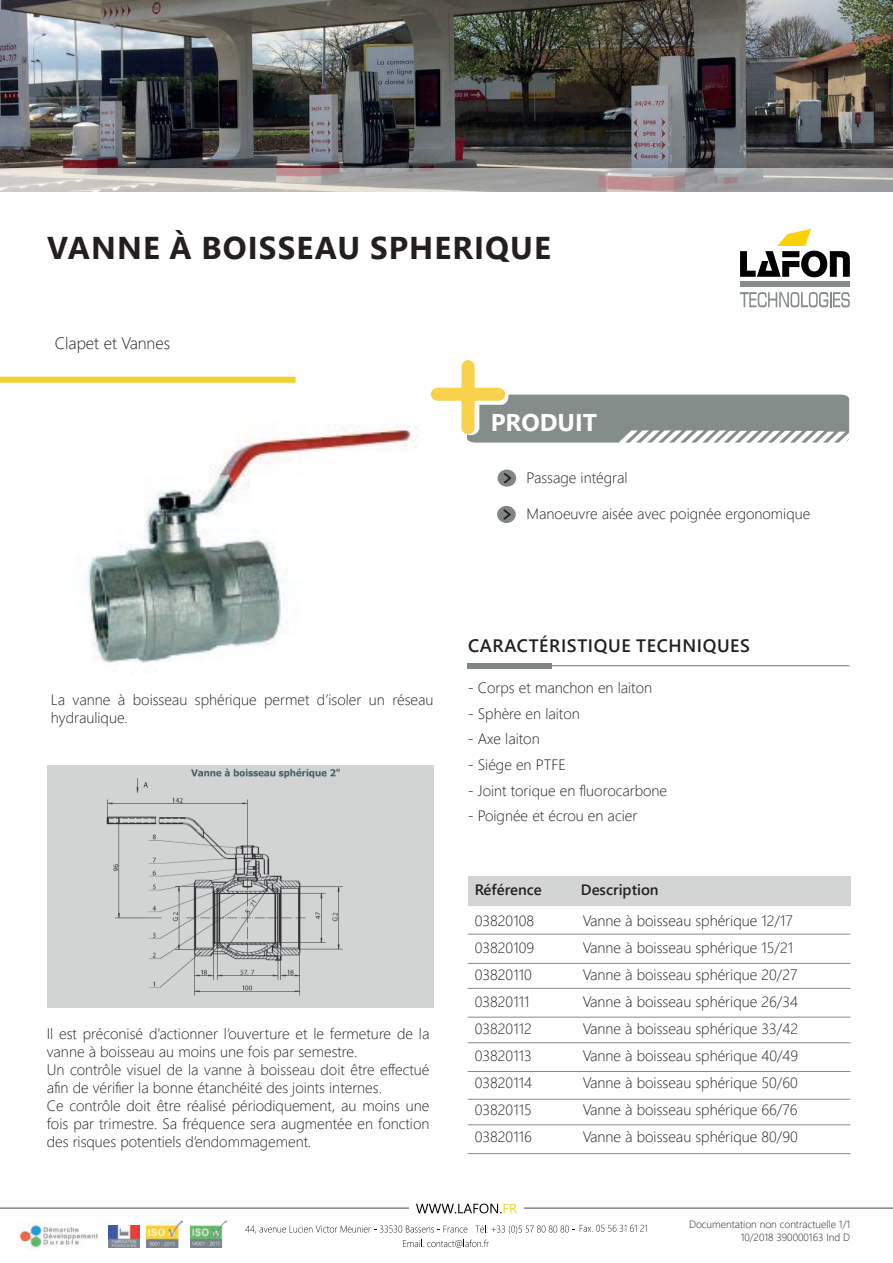
<style>
.page{position:relative;width:893px;height:1263px;background:#fff}
.page>*{position:absolute;margin:0;border:0;box-sizing:border-box;transform-origin:0 0}
.t1{font:700 31.5px "Segoe UI";letter-spacing:.035em;color:#231f20}
.t2{font:700 24.15px "Segoe UI";color:#fff}
.t3{font:600 18px "Segoe UI";letter-spacing:.035em;color:#231f20}
.t4{font:300 16.5px "Segoe UI";color:#231f20}
.t5{font:300 15px/18px "Segoe UI";color:#231f20}
.t6{font:600 15px "Segoe UI";color:#231f20}
.t7{font:300 10.5px/12.6px "Segoe UI";color:#231f20;text-align:right}
</style>
<div class="page">
<div style="left:498px;top:470px;width:18px;height:17px;background:#808586;border-radius:50%"></div>
<svg style="left:504px;top:473px;width:7px;height:10px"></svg>
<div style="left:497px;top:506px;width:19px;height:17px;background:#808586;border-radius:50%"></div>
<svg style="left:503px;top:509px;width:8px;height:10px"></svg>
<img style="left:0;top:0;width:893px;height:168px">
<svg style="left:0;top:168px;width:893px;height:24px;background:#b4afad"></svg>
<div style="left:0;top:377px;width:296px;height:6px;background:#efd22d"></div>
<div style="left:740px;top:282px;width:110px;height:5px;background:#858d8b"></div>
<svg style="left:740px;top:229px;width:110px;height:48px"></svg>
<svg style="left:740px;top:292px;width:110px;height:15px"></svg>
<hr style="left:0;top:1207px;width:893px;height:2px;background:#808586">
<div style="left:409px;top:1201px;width:114px;height:16px;background:#fff"></div>
<svg style="left:416px;top:1203px;width:101px;height:10px"></svg>
<svg style="left:430px;top:387px;width:419px;height:56px"></svg>
<div style="left:461px;top:360px;width:14px;height:74px;background:#fad14d;border-radius:7px"></div>
<div style="left:431px;top:388px;width:74px;height:13px;background:#fad14d;border-radius:7px"></div>
<svg style="left:245px;top:1225px;width:222px;height:9px"></svg>
<svg style="left:475px;top:1225px;width:172px;height:9px"></svg>
<svg style="left:403px;top:1240px;width:86px;height:8px"></svg>
<img style="left:191px;top:1220px;width:35px;height:27px">
<img style="left:147px;top:1220px;width:35px;height:27px">
<img style="left:108px;top:1225px;width:31px;height:23px">
<img style="left:18px;top:1223px;width:80px;height:25px">
<div style="left:47px;top:765px;width:387px;height:243px;background:#d2d4d3"></div>
<img style="left:85px;top:425px;width:332px;height:239px">
<img style="left:106px;top:768px;width:237px;height:228px">
<div style="left:468px;top:663px;width:84px;height:5px;background:#808586"></div>
<hr style="left:472px;top:665px;width:377px;height:1px;background:#808586">
<div style="left:468px;top:876px;width:382px;height:29px;background:#d3d5d5"></div>
<hr style="left:468px;top:934px;width:382px;height:1px;background:#858d8b">
<hr style="left:468px;top:963px;width:382px;height:1px;background:#858d8b">
<hr style="left:468px;top:988px;width:382px;height:1px;background:#858d8b">
<hr style="left:468px;top:1042px;width:382px;height:1px;background:#858d8b">
<hr style="left:468px;top:1124px;width:382px;height:1px;background:#858d8b">
<hr style="left:468px;top:1017px;width:382px;height:1px;background:#858d8b">
<hr style="left:468px;top:1099px;width:382px;height:1px;background:#858d8b">
<hr style="left:468px;top:1071px;width:382px;height:1px;background:#858d8b">
<hr style="left:468px;top:1153px;width:382px;height:1px;background:#858d8b">
<h1 class="t1" style="left:47px;top:218px;width:505px">VANNE À BOISSEAU SPHERIQUE</h1>
<p class="t4" style="left:55px;top:327px;width:117px">Clapet et Vannes</p>
<h2 class="t2" style="left:491px;top:400px;width:108px">PRODUIT</h2>
<p class="t5" style="left:527px;top:467px;width:102px">Passage intégral</p>
<p class="t5" style="left:527px;top:503px;width:285px">Manoeuvre aisée avec poignée ergonomique</p>
<p class="t5" style="left:51px;top:689px;width:384px">La vanne à boisseau sphérique permet d’isoler un réseau hydraulique.</p>
<p class="t5" style="left:47px;top:1023px;width:384px">Il est préconisé d’actionner l’ouverture et le fermeture de la vanne à boisseau au moins une fois par semestre.<br>Un contrôle visuel de la vanne à boisseau doit être effectué afin de vérifier la bonne étanchéité des joints internes.<br>Ce contrôle doit être réalisé périodiquement, au moins une fois par trimestre. Sa fréquence sera augmentée en fonction des risques potentiels d’endommagement.</p>
<p class="t3" style="left:468px;top:628px;width:283px">CARACTÉRISTIQUE TECHNIQUES</p>
<p class="t5" style="left:468px;top:678px;width:186px">- Corps et manchon en laiton</p>
<p class="t5" style="left:468px;top:703px;width:114px">- Sphère en laiton</p>
<p class="t5" style="left:468px;top:729px;width:73px">- Axe laiton</p>
<p class="t5" style="left:468px;top:754px;width:100px">- Siége en PTFE</p>
<p class="t5" style="left:468px;top:780px;width:201px">- Joint torique en fluorocarbone</p>
<p class="t5" style="left:468px;top:805px;width:171px">- Poignée et écrou en acier</p>
<p class="t6" style="left:475px;top:875px;width:69px">Référence</p>
<p class="t6" style="left:581px;top:875px;width:79px">Description</p>
<p class="t5" style="left:475px;top:910px;width:61px">03820108</p>
<p class="t5" style="left:583px;top:910px;width:212px">Vanne à boisseau sphérique 12/17</p>
<p class="t5" style="left:475px;top:937px;width:61px">03820109</p>
<p class="t5" style="left:583px;top:937px;width:212px">Vanne à boisseau sphérique 15/21</p>
<p class="t5" style="left:475px;top:964px;width:59px">03820110</p>
<p class="t5" style="left:583px;top:964px;width:216px">Vanne à boisseau sphérique 20/27</p>
<p class="t5" style="left:475px;top:991px;width:56px">03820111</p>
<p class="t5" style="left:583px;top:991px;width:217px">Vanne à boisseau sphérique 26/34</p>
<p class="t5" style="left:475px;top:1018px;width:59px">03820112</p>
<p class="t5" style="left:583px;top:1018px;width:217px">Vanne à boisseau sphérique 33/42</p>
<p class="t5" style="left:475px;top:1045px;width:59px">03820113</p>
<p class="t5" style="left:583px;top:1045px;width:217px">Vanne à boisseau sphérique 40/49</p>
<p class="t5" style="left:475px;top:1072px;width:59px">03820114</p>
<p class="t5" style="left:583px;top:1072px;width:217px">Vanne à boisseau sphérique 50/60</p>
<p class="t5" style="left:475px;top:1099px;width:59px">03820115</p>
<p class="t5" style="left:583px;top:1099px;width:216px">Vanne à boisseau sphérique 66/76</p>
<p class="t5" style="left:475px;top:1126px;width:59px">03820116</p>
<p class="t5" style="left:583px;top:1126px;width:217px">Vanne à boisseau sphérique 80/90</p>
<p class="t7" style="left:689px;top:1217px;width:163px">Documentation non contractuelle 1/1<br>10/2018 390000163 Ind D</p>
</div>
